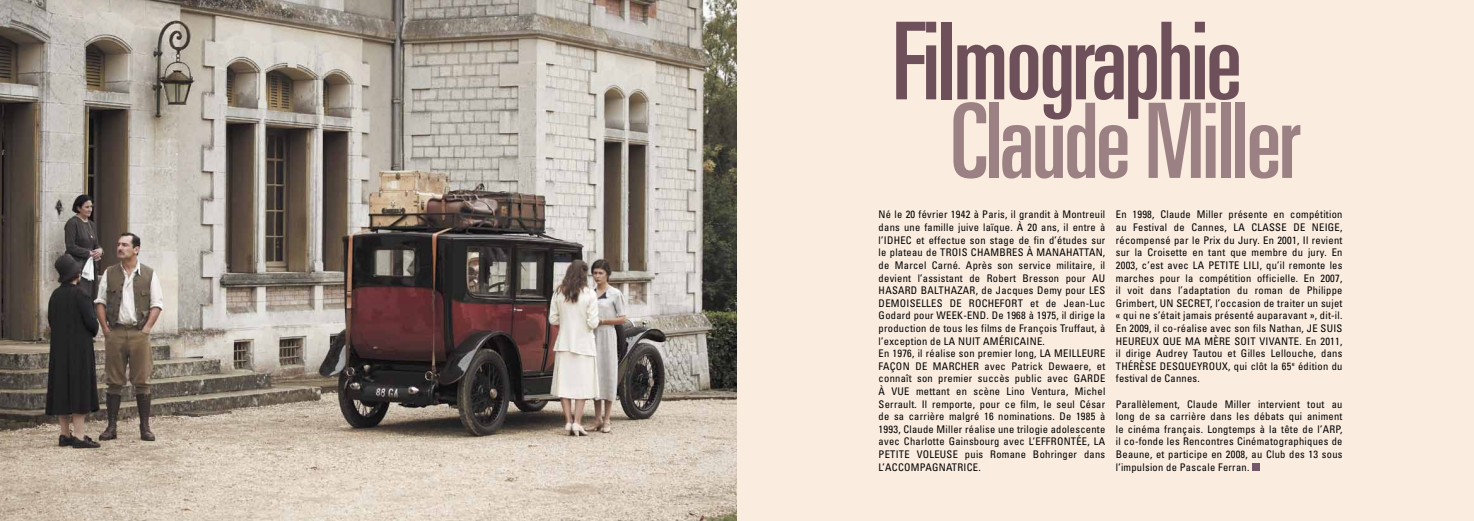
<style>
.page{position:relative;width:1474px;height:521px;background:#fff}
.page>*{position:absolute;margin:0;border:0;box-sizing:border-box;transform-origin:0 0}
.t1{font:ultra-condensed 107.45px "Univers LT Std";letter-spacing:-.025em;color:#715767}
.t2{font:ultra-condensed 104.12px "Univers LT Std";letter-spacing:-.025em;color:#a08c98}
.t3{font:condensed 10.5px/12.6px "Univers LT Std";letter-spacing:.025em;color:#000;text-align:justify}
</style>
<div class="page">
<img style="left:0;top:0;width:737px;height:521px">
<div style="left:737px;top:0;width:736px;height:521px;background:#faecdf"></div>
<div style="left:1252px;top:463px;width:7px;height:7px;background:#715767"></div>
<h1 class="t1" style="left:892px;top:0;width:351px">Filmographie</h1>
<h2 class="t2" style="left:950px;top:82px;width:351px">Claude Miller</h2>
<p class="t3" style="left:878px;top:208px;width:228px">Né le 20 février 1942 à Paris, il grandit à Montreuil dans une famille juive laïque. À 20 ans, il entre à l’IDHEC et effectue son stage de fin d’études sur le plateau de TROIS CHAMBRES À MANAHATTAN, de Marcel Carné. Après son service militaire, il devient l’assistant de Robert Bresson pour AU HASARD BALTHAZAR, de Jacques Demy pour LES DEMOISELLES DE ROCHEFORT et de Jean-Luc Godard pour WEEK-END. De 1968 à 1975, il dirige la production de tous les films de François Truffaut, à l’exception de La nuit</p>
<p class="t3" style="left:1115px;top:208px;width:228px">En 1998, Claude Miller présente en compétition au Festival de Cannes, LA CLASSE DE NEIGE, récompensé par le Prix du Jury. En 2001, Il revient sur la Croisette en tant que membre du jury. En 2003, c’est avec LA PETITE LILI, qu’il remonte les marches pour la compétition officielle. En 2007, il voit dans l’adaptation du roman de Philippe Grimbert, UN SECRET, l’occasion de traiter un sujet « qui ne s’était jamais présenté auparavant », dit-il.<br>En 2009, il co-réalise avec son fils Nathan, JE SUIS HEUREUX QUE MA MÈRE SOIT VIVANTE. En 2011, il dirige Audrey Tautou et Gilles Lellouche, dans THÉRÈSE DESQUEYROUX, qui clôt la 65<sup>e</sup> édition du festival de Cannes.</p>
<p class="t3" style="left:1115px;top:397px;width:228px">Parallèlement, Claude Miller intervient tout au long de sa carrière dans les débats qui animent le cinéma français. Longtemps à la tête de l’ARP, il co-fonde les Rencontres Cinématographiques de Beaune, et participe en 2008, au Club des 13 sous l’impulsion de Pascale Ferran.</p>
<p class="t3" style="left:983px;top:334px;width:7px">américaine</p>
<p class="t3" style="left:878px;top:334px;width:228px;text-align:left;text-indent:164px">.<br>En 1976, il réalise son premier long, LA MEILLEURE FAÇON DE MARCHER avec Patrick Dewaere, et connaît son premier succès public avec GARDE À VUE mettant en scène Lino Ventura, Michel Serrault. Il remporte, pour ce film, le seul César de sa carrière malgré 16 nominations. De 1985 à 1993, Claude Miller réalise une trilogie adolescente avec Charlotte Gainsbourg avec L’EFFRONTÉE, LA PETITE VOLEUSE puis Romane Bohringer dans L’ACCOMPAGNATRICE.</p>
</div>
